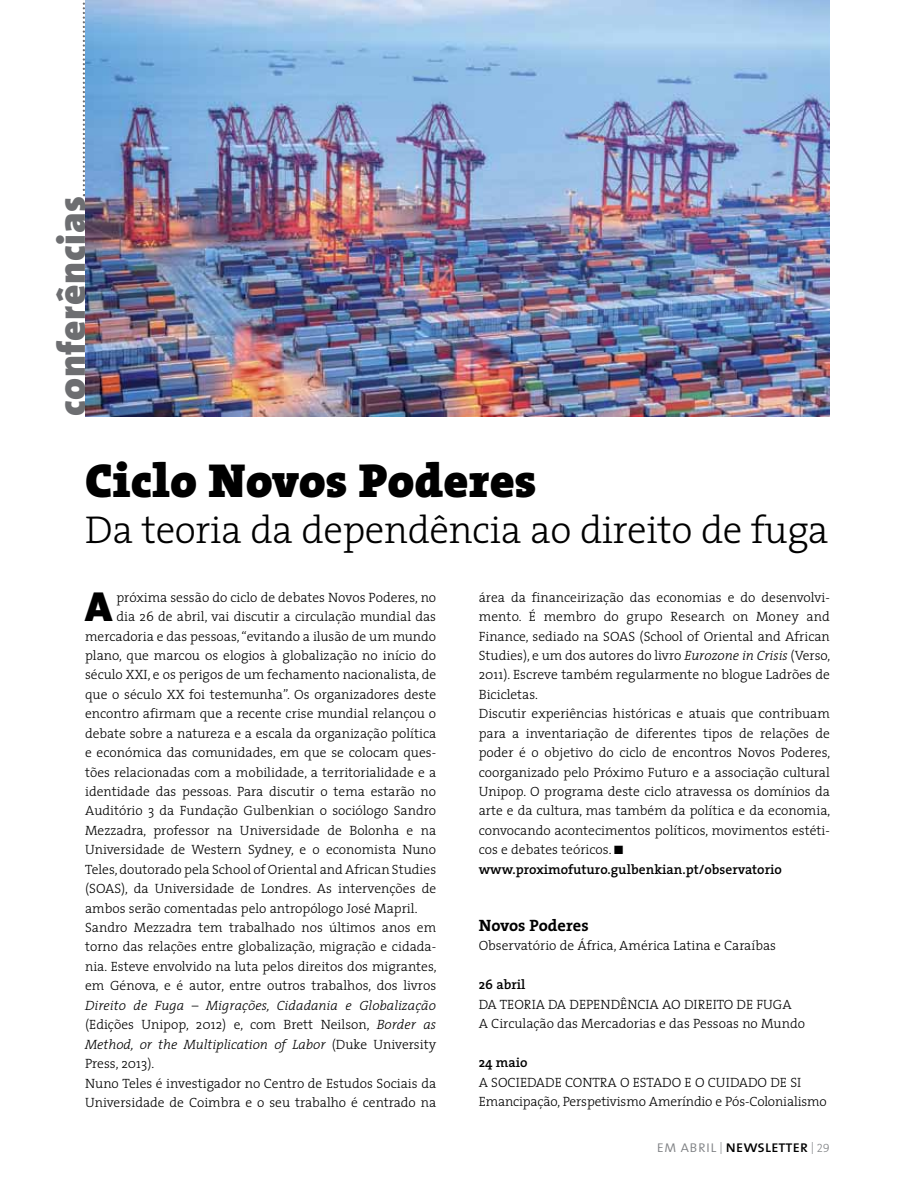
<style>
.page{position:relative;width:915px;height:1191px;background:#fff}
.page>*{position:absolute;margin:0;border:0;box-sizing:border-box;transform-origin:0 0}
.t1{font:900 48px "The Serif";color:#000}
.t2{font:42.3px "The Sans Black Caps";color:#000}
.t3{font:300 39px "The Serif";letter-spacing:-.01em;color:#000}
.t4{font:900 39px "The Sans";letter-spacing:.015em;color:#6d6e71}
.t5{font:16.5px "The Mix Caps";letter-spacing:-.01em;color:#000}
.t6{font:700 16.5px "The Serif";color:#000}
.t7{font:300 13.5px/19.4px "The Serif";color:#000}
.t8{font:600 13.5px "The Serif";color:#000}
.s1{font-style:italic}
.s2{font-weight:600}
.s3{font-family:"The Mix Light Caps";color:#808285}
.s4{font-family:"The Serif Light Caps";font-size:12px;color:#808285}
</style>
<div class="page">
<svg style="left:83px;top:2px;width:2px;height:194px"></svg>
<img style="left:85px;top:0;width:744px;height:416px">
<h3 class="t4" style="left:39px;top:416px;width:221px;rotate:-90deg">conferências</h3>
<h1 class="t1" style="left:85px;top:440px;width:452px">Ciclo Novos Poderes</h1>
<h3 class="t3" style="left:85px;top:498px;width:744px">Da teoria da dependência ao direito de fuga</h3>
<h2 class="t2" style="left:85px;top:571px;width:29px">A</h2>
<p class="t7" style="left:116px;top:587px;width:321px">próxima sessão do ciclo de debates Novos Poderes, no</p>
<p class="t7" style="left:116px;top:606px;width:321px">dia 26 de abril, vai discutir a circulação mundial das</p>
<p class="t7" style="left:85px;top:626px;width:352px">mercadoria e das pessoas, “evitando a ilusão de um mundo</p>
<p class="t7" style="left:85px;top:645px;width:352px">plano, que marcou os elogios à globalização no início do</p>
<p class="t7" style="left:85px;top:664px;width:352px">século XXI, e os perigos de um fechamento nacionalista, de</p>
<p class="t7" style="left:85px;top:684px;width:352px">que o século XX foi testemunha”. Os organizadores deste</p>
<p class="t7" style="left:85px;top:703px;width:352px">encontro afirmam que a recente crise mundial relançou o</p>
<p class="t7" style="left:85px;top:723px;width:352px">debate sobre a natureza e a escala da organização política</p>
<p class="t7" style="left:85px;top:742px;width:352px">e económica das comunidades, em que se colocam ques‑</p>
<p class="t7" style="left:85px;top:762px;width:352px">tões relacionadas com a mobilidade, a territorialidade e a</p>
<p class="t7" style="left:85px;top:781px;width:352px">identidade das pessoas. Para discutir o tema estarão no</p>
<p class="t7" style="left:85px;top:800px;width:352px">Auditório 3 da Fundação Gulbenkian o sociólogo Sandro</p>
<p class="t7" style="left:85px;top:820px;width:352px">Mezzadra, professor na Universidade de Bolonha e na</p>
<p class="t7" style="left:85px;top:839px;width:352px">Universidade de Western Sydney, e o economista Nuno</p>
<p class="t7" style="left:85px;top:859px;width:352px">Teles, doutorado pela School of Oriental and African Studies</p>
<p class="t7" style="left:85px;top:878px;width:352px">(SOAS), da Universidade de Londres. As intervenções de</p>
<p class="t7" style="left:85px;top:898px;width:334px">ambos serão comentadas pelo antropólogo José Mapril.</p>
<p class="t7" style="left:85px;top:917px;width:352px">Sandro Mezzadra tem trabalhado nos últimos anos em</p>
<p class="t7" style="left:85px;top:936px;width:352px">torno das relações entre globalização, migração e cidada‑</p>
<p class="t7" style="left:85px;top:956px;width:353px">nia. Esteve envolvido na luta pelos direitos dos migrantes,</p>
<p class="t7" style="left:85px;top:975px;width:352px">em Génova, e é autor, entre outros trabalhos, dos livros</p>
<p class="t7" style="left:85px;top:995px;width:352px"><span class="s1">Direito de Fuga – Migrações, Cidadania e Globalização </span>(Edições Unipop, 2012) e, com Brett Neilson, <span class="s1">Border as Method, or the Multiplication of Labor</span> (Duke University Press, 2013).<br>Nuno Teles é investigador no Centro de Estudos Sociais da Universidade de Coimbra e o seu trabalho é centrado na</p>
<p class="t7" style="left:478px;top:587px;width:353px">área da financeirização das economias e do desenvolvi‑ mento. É membro do grupo Research on Money and Finance, sediado na SOAS (School of Oriental and African Studies), e um dos autores do livro <span class="s1">Eurozone in Crisis</span> (Verso, 2011). Escreve também regularmente no blogue Ladrões de Bicicletas.<br>Discutir experiências históricas e atuais que contribuam para a inventariação de diferentes tipos de relações de poder é o objetivo do ciclo de encontros Novos Poderes, coorganizado pelo Próximo Futuro e a associação cultural Unipop. O programa deste ciclo atravessa os domínios da arte e da cultura, mas também da política e da economia, convocando acontecimentos políticos, movimentos estéti‑ cos e debates teóricos. ■ <span class="s2">www.proximofuturo.gulbenkian.pt/observatorio</span></p>
<p class="t6" style="left:478px;top:911px;width:111px">Novos Poderes</p>
<p class="t7" style="left:478px;top:935px;width:299px">Observatório de África, América Latina e Caraíbas</p>
<p class="t8" style="left:478px;top:973px;width:48px">26 abril</p>
<p class="t7" style="left:478px;top:994px;width:328px">DA TEORIA DA DEPENDÊNCIA AO DIREITO DE FUGA<br>A Circulação das Mercadorias e das Pessoas no Mundo</p>
<p class="t8" style="left:478px;top:1051px;width:50px">24 maio</p>
<p class="t7" style="left:478px;top:1071px;width:349px">A SOCIEDADE CONTRA O ESTADO E O CUIDADO DE SI<br>Emancipação, Perspetivismo Ameríndio e Pós-Colonialismo</p>
<p class="t5" style="left:656px;top:1132px;width:175px"><span class="s3">em abril</span> <span class="s4">|</span> newsletter <span class="s4">| 29</span></p>
</div>
